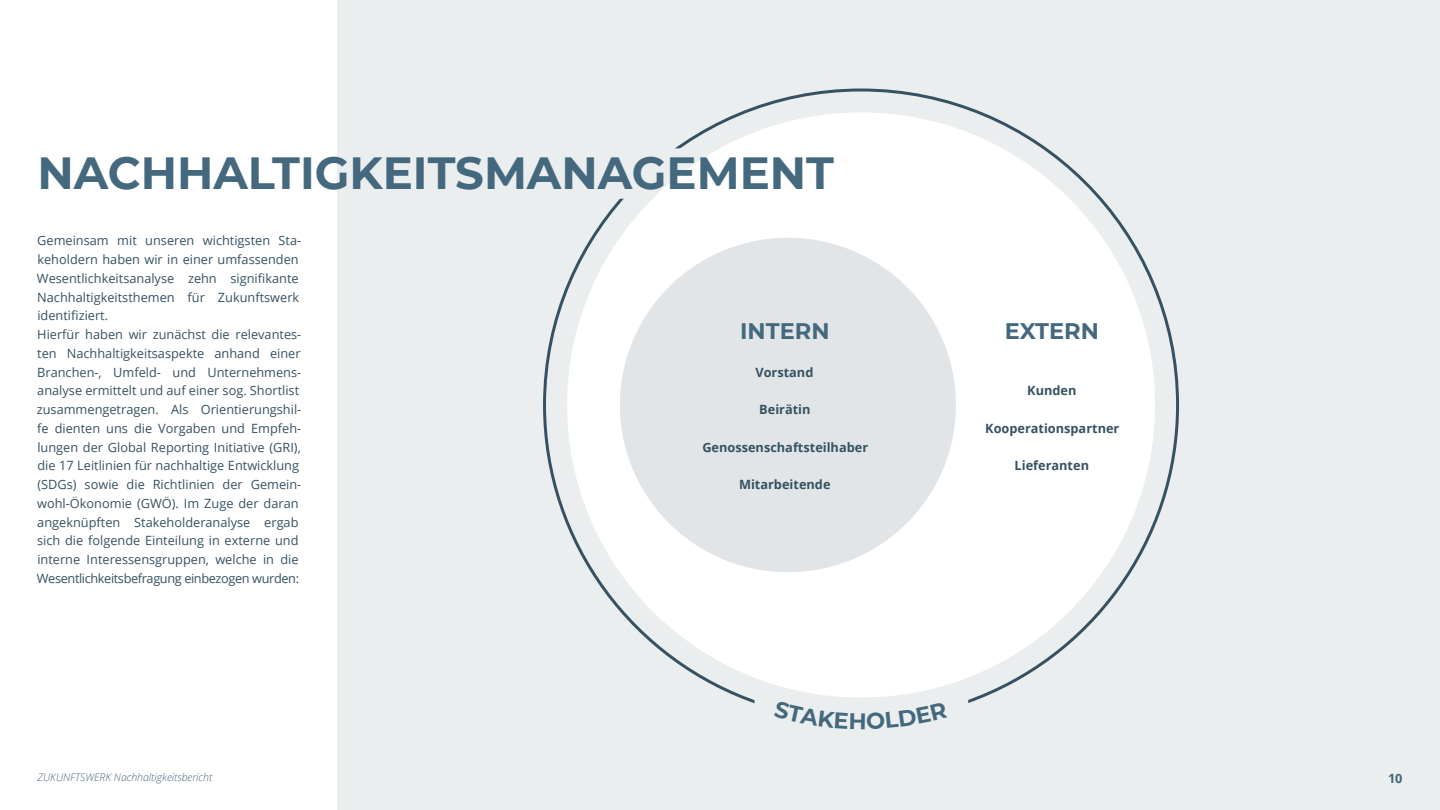
<style>
.page{position:relative;width:1440px;height:810px;background:#fff}
.page>*{position:absolute;margin:0;border:0;box-sizing:border-box;transform-origin:0 0}
.t1{font:700 45px "Montserrat";color:#44687d}
.t2{font:700 22.5px "Montserrat";color:#44687d}
.t3{font:12.75px/18.8px "Open Sans";color:#365262}
.t4{font:700 12.75px "Open Sans";color:#365262}
.t5{font:700 12.75px "Open Sans";color:#44687d}
.t6{font:italic 300 10.5px "Open Sans";color:#44687d}
</style>
<div class="page">
<div style="left:338px;top:0;width:1102px;height:810px;background:#ebeeef"></div>
<svg style="left:543px;top:88px;width:637px;height:616px"></svg>
<svg style="left:774px;top:701px;width:174px;height:3px"></svg>
<p class="t1" style="left:37px;top:141px;width:798px">NACHHALTIGKEITSMANAGEMENT</p>
<p class="t3" style="left:37px;top:231px;width:266px">Gemeinsam mit unseren wichtigsten Sta&shy;keholdern haben wir in einer umfassenden Wesentlichkeitsanalyse zehn signifikante Nachhaltigkeitsthemen für Zukunftswerk identifiziert.</p>
<p class="t3" style="left:37px;top:325px;width:266px">Hierfür haben wir zunächst die relevantes&shy;ten Nachhaltigkeitsaspekte anhand einer Branchen-, Umfeld- und Unternehmens&shy;analyse ermittelt und auf einer sog. Shortlist zusammengetragen. Als Orientierungshil&shy;fe dienten uns die Vorgaben und Empfeh&shy;lungen der Global Reporting Initiative (GRI), die 17 Leitlinien für nachhaltige Entwicklung (SDGs) sowie die Richtlinien der Gemein&shy;wohl-Ökonomie (GWÖ). Im Zuge der daran angeknüpften Stakeholderanalyse ergab sich die folgende Einteilung in externe und interne Interessensgruppen, welche in die Wesentlichkeitsbefragung einbezogen wurden:</p>
<p class="t2" style="left:740px;top:315px;width:91px">INTERN</p>
<p class="t2" style="left:1005px;top:315px;width:96px">EXTERN</p>
<p class="t4" style="left:755px;top:363px;width:59px">Vorstand</p>
<p class="t4" style="left:759px;top:400px;width:53px">Beirätin</p>
<p class="t4" style="left:702px;top:438px;width:167px">Genossenschaftsteilhaber</p>
<p class="t4" style="left:739px;top:475px;width:93px">Mitarbeitende</p>
<p class="t4" style="left:1027px;top:382px;width:51px">Kunden</p>
<p class="t4" style="left:985px;top:419px;width:136px">Kooperationspartner</p>
<p class="t4" style="left:1015px;top:457px;width:76px">Lieferanten</p>
<p class="t6" style="left:38px;top:770px;width:176px">ZUKUNFTSWERK Nachhaltigkeitsbericht</p>
<p class="t5" style="left:1388px;top:769px;width:16px">10</p>
</div>
